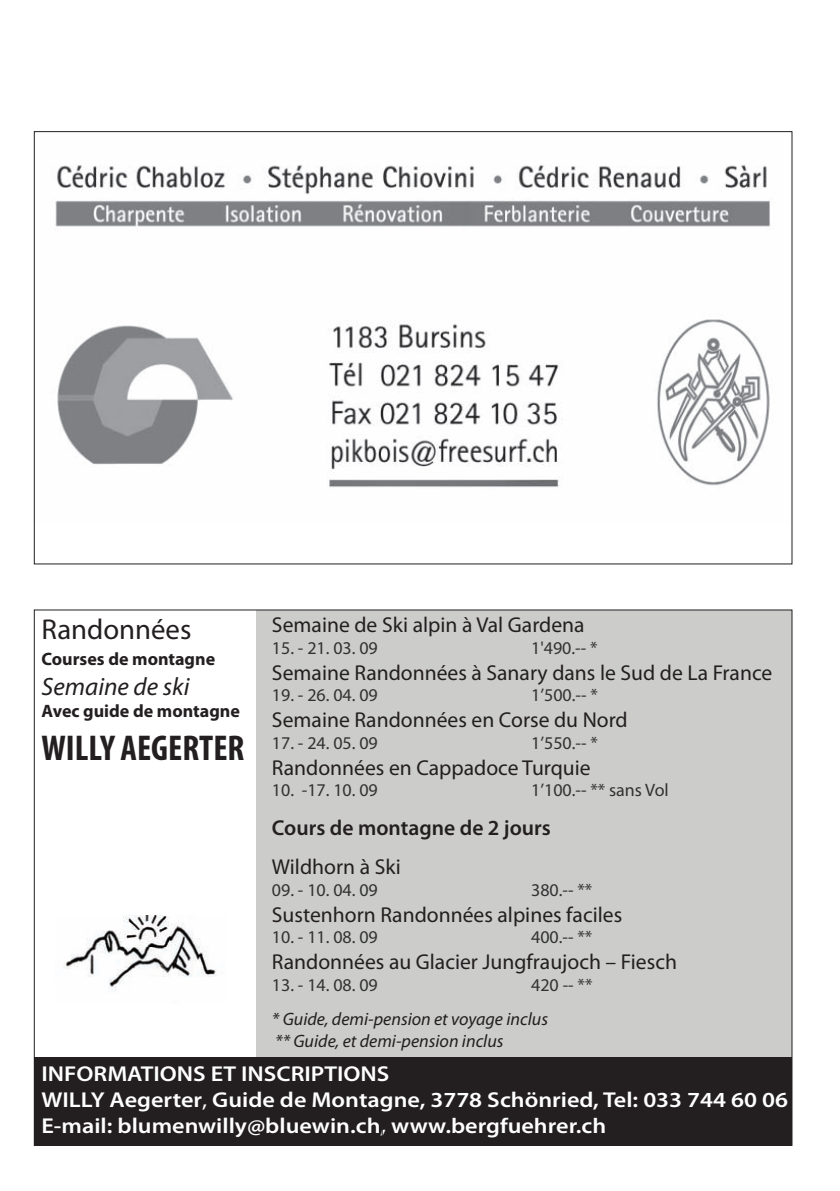
<style>
.page{position:relative;width:840px;height:1191px;background:#fff}
.page>*{position:absolute;margin:0;border:0;box-sizing:border-box;transform-origin:0 0}
.t1{font:700 condensed 36px "Myriad Pro";color:#231f20}
.t2{font:28.8px "Myriad Pro";color:#231f20}
.t3{font:italic 25.2px "Myriad Pro";color:#231f20}
.t4{font:21.6px "Myriad Pro";color:#231f20}
.t5{font:600 21.6px/25.8px "Myriad Pro";color:#fff;scale:1.12 1}
.t6{font:600 21.6px "Myriad Pro";color:#231f20}
.t7{font:18px "Myriad Pro";color:#313232}
.t8{font:italic 18px/21.6px "Myriad Pro";color:#231f20}
.t9{font:700 18px "Myriad Pro";color:#231f20}
.s1{font-weight:400}
</style>
<div class="page">
<div style="left:256px;top:610px;width:535px;height:447px;background:#cccccb"></div>
<div style="left:34px;top:1057px;width:757px;height:88px;background:#231f20"></div>
<img style="left:63px;top:923px;width:153px;height:68px">
<img style="left:123px;top:915px;width:46px;height:31px">
<img style="left:55px;top:165px;width:715px;height:323px">
<p class="t4" style="left:272px;top:617px;width:314px">Semaine de Ski alpin à Val Gardena</p>
<p class="t7" style="left:272px;top:641px;width:107px">15. - 21. 03. 09</p>
<p class="t7" style="left:531px;top:641px;width:68px">1'490.-- *</p>
<p class="t4" style="left:272px;top:664px;width:501px">Semaine Randonnées à Sanary dans le Sud de La France</p>
<p class="t7" style="left:272px;top:688px;width:107px">19. - 26. 04. 09</p>
<p class="t7" style="left:531px;top:688px;width:68px">1’500.-- *</p>
<p class="t4" style="left:272px;top:712px;width:357px">Semaine Randonnées en Corse du Nord</p>
<p class="t7" style="left:272px;top:736px;width:107px">17. - 24. 05. 09</p>
<p class="t7" style="left:531px;top:736px;width:68px">1’550.-- *</p>
<p class="t4" style="left:272px;top:759px;width:320px">Randonnées en Cappadoce Turquie</p>
<p class="t7" style="left:272px;top:783px;width:107px">10. -17. 10. 09</p>
<p class="t7" style="left:531px;top:783px;width:139px">1’100.-- ** sans Vol</p>
<p class="t6" style="left:272px;top:820px;width:280px">Cours de montagne de 2 jours</p>
<p class="t4" style="left:272px;top:858px;width:130px">Wildhorn à Ski</p>
<p class="t7" style="left:272px;top:882px;width:107px">09. - 10. 04. 09</p>
<p class="t7" style="left:531px;top:882px;width:63px">380.-- **</p>
<p class="t4" style="left:272px;top:906px;width:351px">Sustenhorn Randonnées alpines faciles</p>
<p class="t7" style="left:272px;top:930px;width:107px">10. - 11. 08. 09</p>
<p class="t7" style="left:531px;top:930px;width:63px">400.-- **</p>
<p class="t4" style="left:272px;top:953px;width:406px">Randonnées au Glacier Jungfraujoch – Fiesch</p>
<p class="t7" style="left:272px;top:977px;width:107px">13. - 14. 08. 09</p>
<p class="t7" style="left:531px;top:977px;width:63px">420 -- **</p>
<p class="t8" style="left:272px;top:1009px;width:277px">* Guide, demi-pension et voyage inclus ** Guide, et demi-pension inclus</p>
<p class="t5" style="left:41px;top:1062px;width:667px">INFORMATIONS ET INSCRIPTIONS<br>WILLY Aegerter<span class="s1">,</span> Guide de Montagne, 3778 Schönried, Tel: 033 744 60 06<br>E-mail: blumenwilly@bluewin.ch, www.bergfuehrer.ch</p>
<h2 class="t2" style="left:41px;top:618px;width:151px">Randonnées</h2>
<p class="t9" style="left:41px;top:652px;width:175px">Courses de montagne</p>
<p class="t3" style="left:41px;top:677px;width:150px">Semaine de ski</p>
<p class="t9" style="left:41px;top:704px;width:200px">Avec guide de montagne</p>
<h1 class="t1" style="left:41px;top:726px;width:204px">WILLY AEGERTER</h1>
</div>
